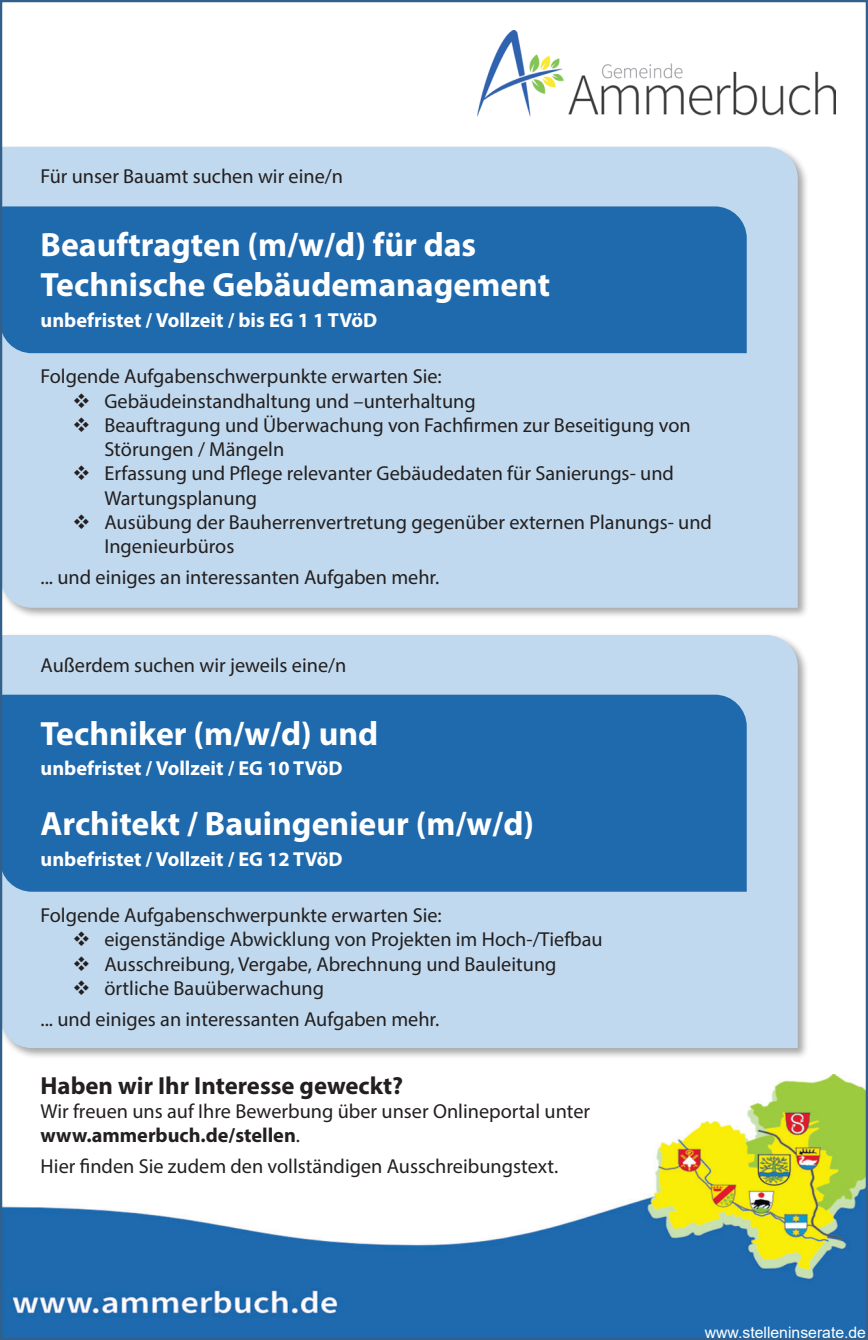
<style>
.page{position:relative;width:868px;height:1340px;background:#fff}
.page>*{position:absolute;margin:0;border:0;box-sizing:border-box;transform-origin:0 0}
.t1{font:700 33.75px/40.5px "Myriad Pro";color:#fff}
.t2{font:700 24.75px "Myriad Pro";color:#231f20}
.t3{font:20.25px/24.3px "Myriad Pro";color:#231f20}
.t4{font:700 20.25px "Myriad Pro";color:#fff}
.t5{font:15.75px "Arial";color:#fff}
.s1{font-weight:700}
</style>
<div class="page">
<div style="left:0;top:632px;width:808px;height:427px;background:#231f20;opacity:.4"></div>
<div style="left:3px;top:635px;width:794px;height:413px;background:#c0d9ee"></div>
<div style="left:3px;top:694px;width:743px;height:197px;background:#1f69ad"></div>
<div style="left:0;top:144px;width:808px;height:475px;background:#231f20;opacity:.4"></div>
<div style="left:3px;top:147px;width:794px;height:461px;background:#c0d9ee"></div>
<div style="left:3px;top:206px;width:743px;height:147px;background:#1f69ad"></div>
<img style="left:3px;top:1074px;width:861px;height:262px">
<img style="left:477px;top:30px;width:358px;height:87px">
<svg style="left:74px;top:392px;width:15px;height:15px"></svg>
<svg style="left:74px;top:417px;width:15px;height:15px"></svg>
<svg style="left:74px;top:465px;width:15px;height:15px"></svg>
<svg style="left:74px;top:514px;width:15px;height:15px"></svg>
<svg style="left:74px;top:931px;width:15px;height:15px"></svg>
<svg style="left:74px;top:955px;width:15px;height:15px"></svg>
<svg style="left:74px;top:979px;width:15px;height:15px"></svg>
<p class="t3" style="left:41px;top:164px;width:304px">Für unser Bauamt suchen wir eine/n</p>
<p class="t1" style="left:41px;top:223px;width:511px">Beauftragten (m/w/d) für das<br>Technische Gebäudemanagement</p>
<p class="t4" style="left:41px;top:307px;width:338px">unbefristet / Vollzeit / bis EG 1 1 TVöD</p>
<p class="t3" style="left:41px;top:364px;width:402px">Folgende Aufgabenschwerpunkte erwarten Sie:</p>
<p class="t3" style="left:104px;top:388px;width:373px">Gebäudeinstandhaltung und –unterhaltung</p>
<p class="t3" style="left:104px;top:412px;width:588px">Beauftragung und Überwachung von Fachfirmen zur Beseitigung von<br>Störungen / Mängeln</p>
<p class="t3" style="left:104px;top:461px;width:571px">Erfassung und Pflege relevanter Gebäudedaten für Sanierungs- und<br>Wartungsplanung</p>
<p class="t3" style="left:104px;top:510px;width:609px">Ausübung der Bauherrenvertretung gegenüber externen Planungs- und<br>Ingenieurbüros</p>
<p class="t3" style="left:41px;top:565px;width:400px">... und einiges an interessanten Aufgaben mehr.</p>
<p class="t3" style="left:41px;top:653px;width:307px">Außerdem suchen wir jeweils eine/n</p>
<p class="t1" style="left:41px;top:712px;width:339px">Techniker (m/w/d) und</p>
<p class="t4" style="left:41px;top:755px;width:303px">unbefristet / Vollzeit / EG 10 TVöD</p>
<p class="t1" style="left:41px;top:802px;width:495px">Architekt / Bauingenieur (m/w/d)</p>
<p class="t4" style="left:41px;top:845px;width:303px">unbefristet / Vollzeit / EG 12 TVöD</p>
<p class="t3" style="left:41px;top:902px;width:402px">Folgende Aufgabenschwerpunkte erwarten Sie:</p>
<p class="t3" style="left:104px;top:926px;width:500px">eigenständige Abwicklung von Projekten im Hoch-/Tiefbau</p>
<p class="t3" style="left:104px;top:951px;width:453px">Ausschreibung, Vergabe, Abrechnung und Bauleitung</p>
<p class="t3" style="left:104px;top:975px;width:221px">örtliche Bauüberwachung</p>
<p class="t3" style="left:41px;top:1006px;width:400px">... und einiges an interessanten Aufgaben mehr.</p>
<p class="t2" style="left:41px;top:1069px;width:364px">Haben wir Ihr Interesse geweckt?</p>
<p class="t3" style="left:41px;top:1098px;width:551px">Wir freuen uns auf Ihre Bewerbung über unser Onlineportal unter <span class="s1">www.ammerbuch.de/stellen</span>.</p>
<p class="t3" style="left:41px;top:1153px;width:519px">Hier finden Sie zudem den vollständigen Ausschreibungstext.</p>
<p class="t5" style="left:704px;top:1321px;width:163px">www.stelleninserate.de</p>
</div>
